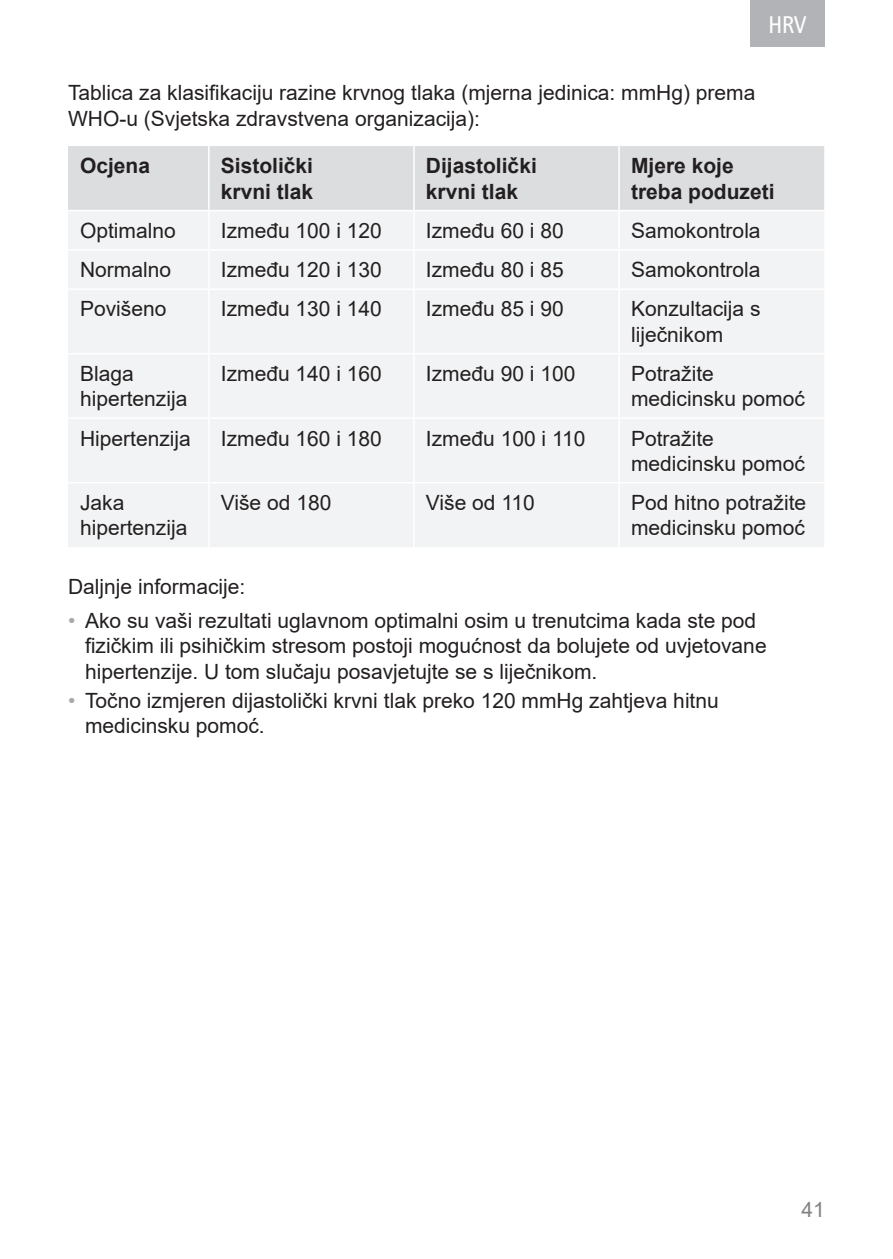
<style>
.page{position:relative;width:893px;height:1259px;background:#fff}
.page>*{position:absolute;margin:0;border:0;box-sizing:border-box;transform-origin:0 0}
.t1{font:condensed 24px "Frutiger LT Std";color:#fff}
.t2{font:21px/25.2px "Arial";color:#231f20}
.t3{font:700 21px/25.2px "Arial";color:#231f20}
.t4{font:21px "Arial";color:#808285}
.s1{color:#a8a9ad}
</style>
<div class="page">
<div style="left:751px;top:0;width:74px;height:47px;background:#b2b3b7"></div>
<div style="left:68px;top:146px;width:756px;height:64px;background:#dcdddf"></div>
<div style="left:68px;top:212px;width:756px;height:335px;background:#f2f3f4"></div>
<hr style="left:208px;top:146px;width:2px;height:64px;background:#fff">
<hr style="left:413px;top:146px;width:2px;height:64px;background:#fff">
<hr style="left:618px;top:146px;width:2px;height:64px;background:#fff">
<hr style="left:208px;top:211px;width:2px;height:38px;background:#fff">
<hr style="left:413px;top:211px;width:2px;height:38px;background:#fff">
<hr style="left:618px;top:211px;width:2px;height:38px;background:#fff">
<hr style="left:68px;top:249px;width:141px;height:2px;background:#fff">
<hr style="left:209px;top:249px;width:205px;height:2px;background:#fff">
<hr style="left:208px;top:251px;width:2px;height:37px;background:#fff">
<hr style="left:414px;top:249px;width:205px;height:2px;background:#fff">
<hr style="left:413px;top:251px;width:2px;height:37px;background:#fff">
<hr style="left:619px;top:249px;width:205px;height:2px;background:#fff">
<hr style="left:618px;top:251px;width:2px;height:37px;background:#fff">
<hr style="left:68px;top:288px;width:141px;height:2px;background:#fff">
<hr style="left:209px;top:288px;width:205px;height:2px;background:#fff">
<hr style="left:208px;top:290px;width:2px;height:63px;background:#fff">
<hr style="left:414px;top:288px;width:205px;height:2px;background:#fff">
<hr style="left:413px;top:290px;width:2px;height:63px;background:#fff">
<hr style="left:619px;top:288px;width:205px;height:2px;background:#fff">
<hr style="left:618px;top:290px;width:2px;height:63px;background:#fff">
<hr style="left:68px;top:353px;width:141px;height:1px;background:#fff">
<hr style="left:209px;top:353px;width:205px;height:1px;background:#fff">
<hr style="left:208px;top:354px;width:2px;height:63px;background:#fff">
<hr style="left:414px;top:353px;width:205px;height:1px;background:#fff">
<hr style="left:413px;top:354px;width:2px;height:63px;background:#fff">
<hr style="left:619px;top:353px;width:205px;height:1px;background:#fff">
<hr style="left:618px;top:354px;width:2px;height:63px;background:#fff">
<hr style="left:68px;top:417px;width:141px;height:2px;background:#fff">
<hr style="left:209px;top:417px;width:205px;height:2px;background:#fff">
<hr style="left:208px;top:419px;width:2px;height:63px;background:#fff">
<hr style="left:414px;top:417px;width:205px;height:2px;background:#fff">
<hr style="left:413px;top:419px;width:2px;height:63px;background:#fff">
<hr style="left:619px;top:417px;width:205px;height:2px;background:#fff">
<hr style="left:618px;top:419px;width:2px;height:63px;background:#fff">
<hr style="left:68px;top:482px;width:141px;height:1px;background:#fff">
<hr style="left:209px;top:482px;width:205px;height:1px;background:#fff">
<hr style="left:208px;top:483px;width:2px;height:64px;background:#fff">
<hr style="left:414px;top:482px;width:205px;height:1px;background:#fff">
<hr style="left:413px;top:483px;width:2px;height:64px;background:#fff">
<hr style="left:619px;top:482px;width:205px;height:1px;background:#fff">
<hr style="left:618px;top:483px;width:2px;height:64px;background:#fff">
<p class="t1" style="left:768px;top:11px;width:40px">HRV</p>
<p class="t2" style="left:68px;top:80px;width:689px">Tablica za klasifikaciju razine krvnog tlaka (mjerna jedinica: mmHg) prema<br>WHO-u (Svjetska zdravstvena organizacija):</p>
<p class="t3" style="left:80px;top:154px;width:72px">Ocjena</p>
<p class="t3" style="left:221px;top:154px;width:94px">Sistolički krvni tlak</p>
<p class="t3" style="left:426px;top:154px;width:112px">Dijastolički krvni tlak</p>
<p class="t3" style="left:631px;top:154px;width:145px">Mjere koje treba poduzeti</p>
<p class="t2" style="left:80px;top:218px;width:97px">Optimalno</p>
<p class="t2" style="left:221px;top:218px;width:163px">Između 100 i 120</p>
<p class="t2" style="left:426px;top:218px;width:139px">Između 60 i 80</p>
<p class="t2" style="left:631px;top:218px;width:131px">Samokontrola</p>
<p class="t2" style="left:80px;top:257px;width:93px">Normalno</p>
<p class="t2" style="left:221px;top:257px;width:163px">Između 120 i 130</p>
<p class="t2" style="left:426px;top:257px;width:139px">Između 80 i 85</p>
<p class="t2" style="left:631px;top:257px;width:131px">Samokontrola</p>
<p class="t2" style="left:80px;top:296px;width:88px">Povišeno</p>
<p class="t2" style="left:221px;top:296px;width:163px">Između 130 i 140</p>
<p class="t2" style="left:426px;top:296px;width:139px">Između 85 i 90</p>
<p class="t2" style="left:631px;top:296px;width:131px">Konzultacija s liječnikom</p>
<p class="t2" style="left:80px;top:361px;width:109px">Blaga hipertenzija</p>
<p class="t2" style="left:221px;top:361px;width:163px">Između 140 i 160</p>
<p class="t2" style="left:426px;top:361px;width:151px">Između 90 i 100</p>
<p class="t2" style="left:631px;top:361px;width:175px">Potražite medicinsku pomoć</p>
<p class="t2" style="left:80px;top:425px;width:112px">Hipertenzija</p>
<p class="t2" style="left:221px;top:425px;width:163px">Između 160 i 180</p>
<p class="t2" style="left:426px;top:425px;width:161px">Između 100 i 110</p>
<p class="t2" style="left:631px;top:425px;width:175px">Potražite medicinsku pomoć</p>
<p class="t2" style="left:80px;top:490px;width:109px">Jaka hipertenzija</p>
<p class="t2" style="left:221px;top:490px;width:112px">Više od 180</p>
<p class="t2" style="left:426px;top:490px;width:110px">Više od 110</p>
<p class="t2" style="left:631px;top:490px;width:177px">Pod hitno potražite medicinsku pomoć</p>
<p class="t2" style="left:68px;top:574px;width:179px">Daljnje informacije:</p>
<p class="t2" style="left:85px;top:608px;width:683px;text-indent:-17px"><span class="s1">•</span> Ako su vaši rezultati uglavnom optimalni osim u trenutcima kada ste pod fizičkim ili psihičkim stresom postoji mogućnost da bolujete od uvjetovane hipertenzije. U tom slučaju posavjetujte se s liječnikom.</p>
<p class="t2" style="left:85px;top:688px;width:635px;text-indent:-17px"><span class="s1">•</span> Točno izmjeren dijastolički krvni tlak preko 120 mmHg zahtjeva hitnu medicinsku pomoć.</p>
<p class="t4" style="left:802px;top:1195px;width:25px">41</p>
</div>
